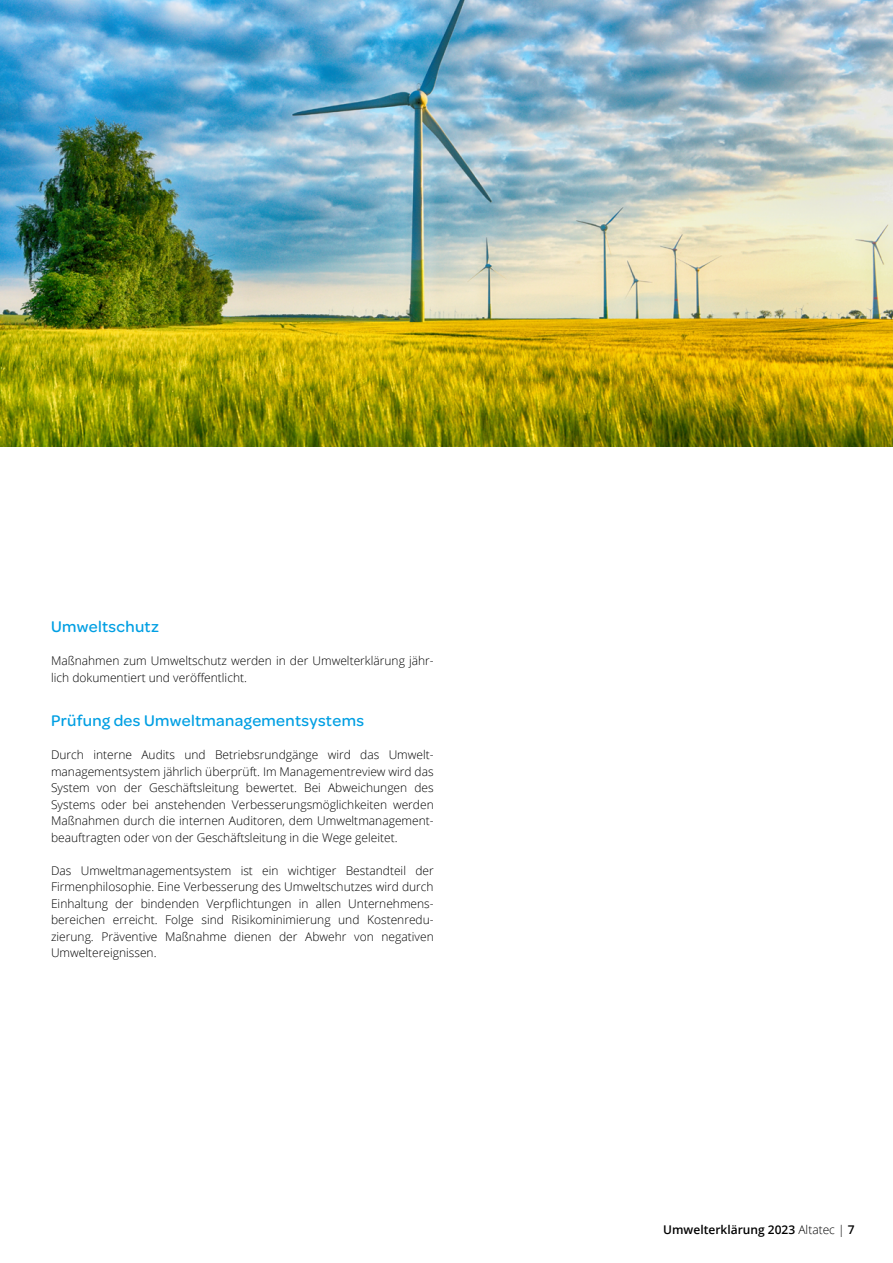
<style>
.page{position:relative;width:893px;height:1263px;background:#fff}
.page>*{position:absolute;margin:0;border:0;box-sizing:border-box;transform-origin:0 0}
.t1{font:500 16.5px "Omnes";letter-spacing:.02em;color:#009fe3}
.t2{font:300 12px/16.5px "Open Sans";color:#000;text-align:justify}
.t3{font:600 12px "Open Sans";color:#000}
.s1{font-weight:300}
</style>
<div class="page">
<img style="left:0;top:0;width:893px;height:446px">
<h1 class="t1" style="left:51px;top:615px;width:109px">Umweltschutz</h1>
<p class="t2" style="left:51px;top:652px;width:383px">Maßnahmen zum Umweltschutz werden in der Umwelterklärung jähr&shy;lich dokumentiert und veröffentlicht.</p>
<h1 class="t1" style="left:51px;top:709px;width:314px">Prüfung des Umweltmanagementsystems</h1>
<p class="t2" style="left:51px;top:746px;width:384px">Durch interne Audits und Betriebsrundgänge wird das Umwelt&shy;managementsystem jährlich überprüft. Im Managementreview wird das System von der Geschäftsleitung bewertet. Bei Abweichungen des Systems oder bei anstehenden Verbesserungsmöglichkeiten werden Maßnahmen durch die internen Auditoren, dem Umweltmanagement&shy;beauftragten oder von der Geschäftsleitung in die Wege geleitet.</p>
<p class="t2" style="left:51px;top:862px;width:384px">Das Umweltmanagementsystem ist ein wichtiger Bestandteil der Firmenphilosophie. Eine Verbesserung des Umweltschutzes wird durch Einhaltung der bindenden Verpflichtungen in allen Unternehmens&shy;bereichen erreicht. Folge sind Risikominimierung und Kostenredu&shy;zierung. Präventive Maßnahme dienen der Abwehr von negativen Umweltereignissen.</p>
<p class="t3" style="left:663px;top:1221px;width:193px">Umwelterklärung 2023 <span class="s1">Altatec |</span> 7</p>
</div>
